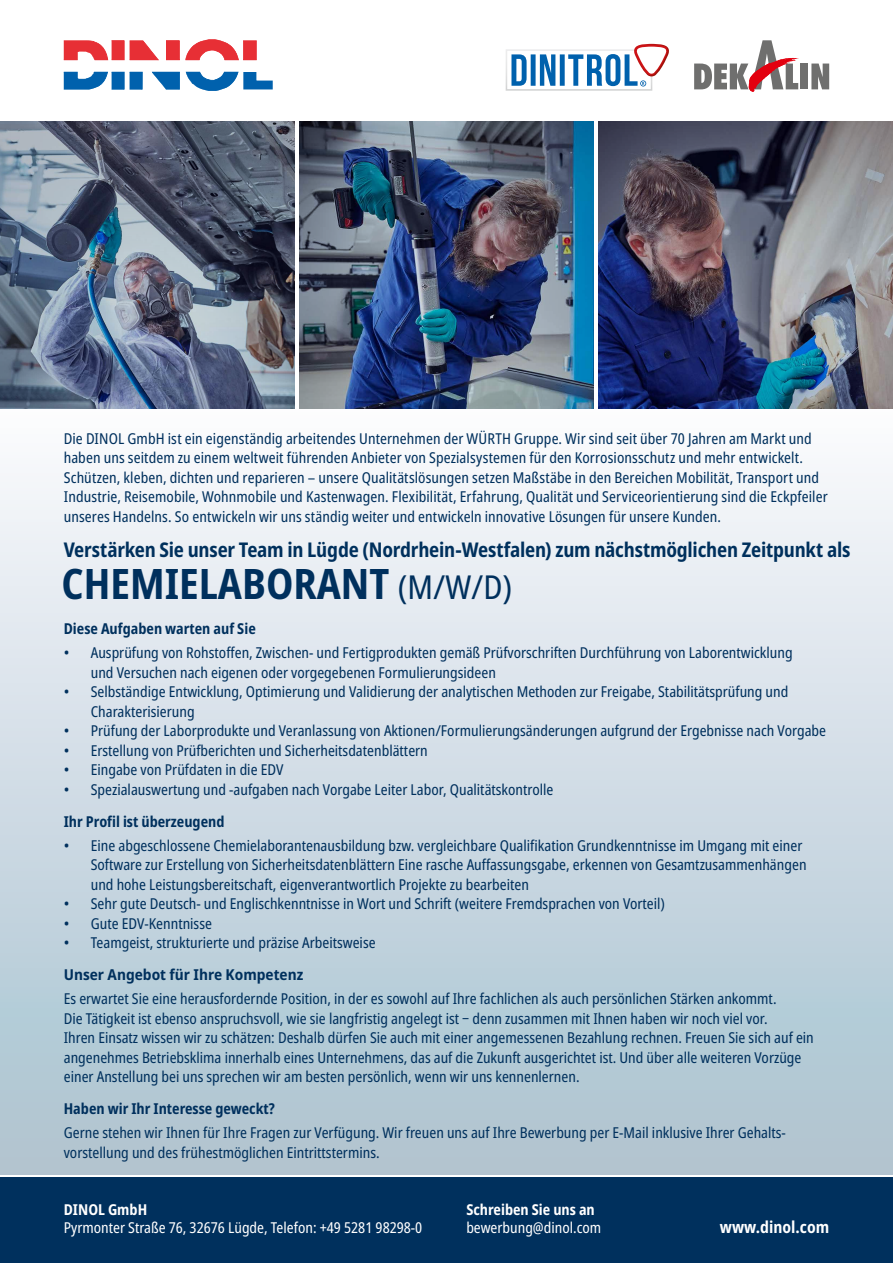
<style>
.page{position:relative;width:893px;height:1263px;background:#fff}
.page>*{position:absolute;margin:0;border:0;box-sizing:border-box;transform-origin:0 0}
.t1{font:700 condensed 42px "Noto Sans";color:#00305d}
.t2{font:700 condensed 20.25px "Noto Sans";letter-spacing:-.01em;color:#00305d}
.t3{font:700 condensed 16.5px "Noto Sans";color:#fff}
.t4{font:condensed 15px/19.5px "Noto Sans";color:#00305d}
.t5{font:700 condensed 15px "Noto Sans";color:#00305d}
.t6{font:condensed 15px "Noto Sans";color:#fff}
.t7{font:700 semi-condensed 15px "Noto Sans";color:#00305d}
.t8{font:700 condensed 15px "Noto Sans";color:#fff}
.s1{font-weight:400;font-size:33px}
</style>
<div class="page">
<div style="left:111px;top:41px;width:13px;height:19px;background:#e72f35"></div>
<div style="left:110px;top:40px;width:14px;height:20px;border:1px solid #e72f35"></div>
<div style="left:166px;top:41px;width:13px;height:19px;background:#e72f35"></div>
<div style="left:165px;top:40px;width:15px;height:20px;border:1px solid #e72f35"></div>
<svg style="left:129px;top:40px;width:30px;height:20px"></svg>
<div style="left:243px;top:41px;width:14px;height:19px;background:#e72f35"></div>
<div style="left:243px;top:40px;width:14px;height:20px;border:1px solid #e72f35"></div>
<svg style="left:64px;top:40px;width:44px;height:20px"></svg>
<svg style="left:185px;top:39px;width:54px;height:21px"></svg>
<div style="left:111px;top:72px;width:13px;height:18px;background:#0061ad"></div>
<div style="left:110px;top:72px;width:14px;height:18px;border:1px solid #0061ad"></div>
<div style="left:129px;top:72px;width:13px;height:18px;background:#0061ad"></div>
<div style="left:129px;top:72px;width:13px;height:18px;border:1px solid #0061ad"></div>
<svg style="left:64px;top:72px;width:44px;height:18px"></svg>
<svg style="left:152px;top:72px;width:121px;height:19px"></svg>
<img style="left:598px;top:122px;width:295px;height:278px">
<img style="left:0;top:122px;width:295px;height:278px">
<img style="left:299px;top:122px;width:295px;height:278px">
<div style="left:0;top:400px;width:893px;height:774px;background:linear-gradient(to bottom,#f4f4f9,#acc4d1)"></div>
<div style="left:0;top:1177px;width:893px;height:85px;background:#00305d"></div>
<svg style="left:506px;top:44px;width:163px;height:47px"></svg>
<div style="left:801px;top:64px;width:7px;height:25px;background:#6f6f6e"></div>
<svg style="left:811px;top:64px;width:18px;height:25px"></svg>
<svg style="left:694px;top:40px;width:104px;height:52px"></svg>
<p class="t4" style="left:64px;top:429px;width:765px">Die DINOL GmbH ist ein eigenständig arbeitendes Unternehmen der WÜRTH Gruppe. Wir sind seit über 70 Jahren am Markt und haben uns seitdem zu einem weltweit führenden Anbieter von Spezialsystemen für den Korrosionsschutz und mehr entwickelt.<br>Schützen, kleben, dichten und reparieren – unsere Qualitätslösungen setzen Maßstäbe in den Bereichen Mobilität, Transport und Industrie, Reisemobile, Wohnmobile und Kastenwagen. Flexibilität, Erfahrung, Qualität und Serviceorientierung sind die Eckpfeiler unseres Handelns. So entwickeln wir uns ständig weiter und entwickeln innovative Lösungen für unsere Kunden.</p>
<h2 class="t2" style="left:64px;top:535px;width:788px">Verstärken Sie unser Team in Lügde (Nordrhein-Westfalen) zum nächstmöglichen Zeitpunkt als</h2>
<h1 class="t1" style="left:62px;top:554px;width:452px">CHEMIELABORANT <span class="s1">(M/W/D)</span></h1>
<p class="t5" style="left:64px;top:618px;width:193px">Diese Aufgaben warten auf Sie</p>
<p class="t4" style="left:91px;top:643px;width:703px;text-indent:-27px">• Ausprüfung von Rohstoffen, Zwischen- und Fertigprodukten gemäß Prüfvorschriften Durchführung von Laborentwicklung und Versuchen nach eigenen oder vorgegebenen Formulierungsideen</p>
<p class="t4" style="left:91px;top:682px;width:699px;text-indent:-27px">• Selbständige Entwicklung, Optimierung und Validierung der analytischen Methoden zur Freigabe, Stabilitätsprüfung und<br>Charakterisierung</p>
<p class="t4" style="left:64px;top:721px;width:764px">• Prüfung der Laborprodukte und Veranlassung von Aktionen/Formulierungsänderungen aufgrund der Ergebnisse nach Vorgabe</p>
<p class="t4" style="left:64px;top:741px;width:366px">• Erstellung von Prüfberichten und Sicherheitsdatenblättern</p>
<p class="t4" style="left:64px;top:760px;width:221px">• Eingabe von Prüfdaten in die EDV</p>
<p class="t4" style="left:64px;top:780px;width:491px">• Spezialauswertung und -aufgaben nach Vorgabe Leiter Labor, Qualitätskontrolle</p>
<p class="t5" style="left:64px;top:810px;width:162px">Ihr Profil ist überzeugend</p>
<p class="t4" style="left:91px;top:836px;width:717px;text-indent:-27px">• Eine abgeschlossene Chemielaborantenausbildung bzw. vergleichbare Qualifikation Grundkenntnisse im Umgang mit einer<br>Software zur Erstellung von Sicherheitsdatenblättern Eine rasche Auffassungsgabe, erkennen von Gesamtzusammenhängen und hohe Leistungsbereitschaft, eigenverantwortlich Projekte zu bearbeiten</p>
<p class="t4" style="left:64px;top:894px;width:603px">• Sehr gute Deutsch- und Englischkenntnisse in Wort und Schrift (weitere Fremdsprachen von Vorteil)</p>
<p class="t4" style="left:64px;top:914px;width:150px">• Gute EDV-Kenntnisse</p>
<p class="t4" style="left:64px;top:933px;width:313px">• Teamgeist, strukturierte und präzise Arbeitsweise</p>
<p class="t7" style="left:64px;top:964px;width:241px">Unser Angebot für Ihre Kompetenz</p>
<p class="t4" style="left:64px;top:989px;width:752px">Es erwartet Sie eine herausfordernde Position, in der es sowohl auf Ihre fachlichen als auch persönlichen Stärken ankommt.<br>Die Tätigkeit ist ebenso anspruchsvoll, wie sie langfristig angelegt ist ‒ denn zusammen mit Ihnen haben wir noch viel vor.<br>Ihren Einsatz wissen wir zu schätzen: Deshalb dürfen Sie auch mit einer angemessenen Bezahlung rechnen. Freuen Sie sich auf ein angenehmes Betriebsklima innerhalb eines Unternehmens, das auf die Zukunft ausgerichtet ist. Und über alle weiteren Vorzüge einer Anstellung bei uns sprechen wir am besten persönlich, wenn wir uns kennenlernen.</p>
<p class="t5" style="left:64px;top:1098px;width:213px">Haben wir Ihr Interesse geweckt?</p>
<p class="t4" style="left:64px;top:1123px;width:724px">Gerne stehen wir Ihnen für Ihre Fragen zur Verfügung. Wir freuen uns auf Ihre Bewerbung per E-Mail inklusive Ihrer Gehalts&shy;vorstellung und des frühestmöglichen Eintrittstermins.</p>
<p class="t8" style="left:466px;top:1199px;width:130px">Schreiben Sie uns an</p>
<p class="t6" style="left:466px;top:1217px;width:136px">bewerbung@dinol.com</p>
<p class="t8" style="left:64px;top:1199px;width:85px">DINOL GmbH</p>
<p class="t6" style="left:64px;top:1217px;width:360px">Pyrmonter Straße 76, 32676 Lügde, Telefon: +49 5281 98298-0</p>
<p class="t3" style="left:720px;top:1215px;width:111px">www.dinol.com</p>
</div>
